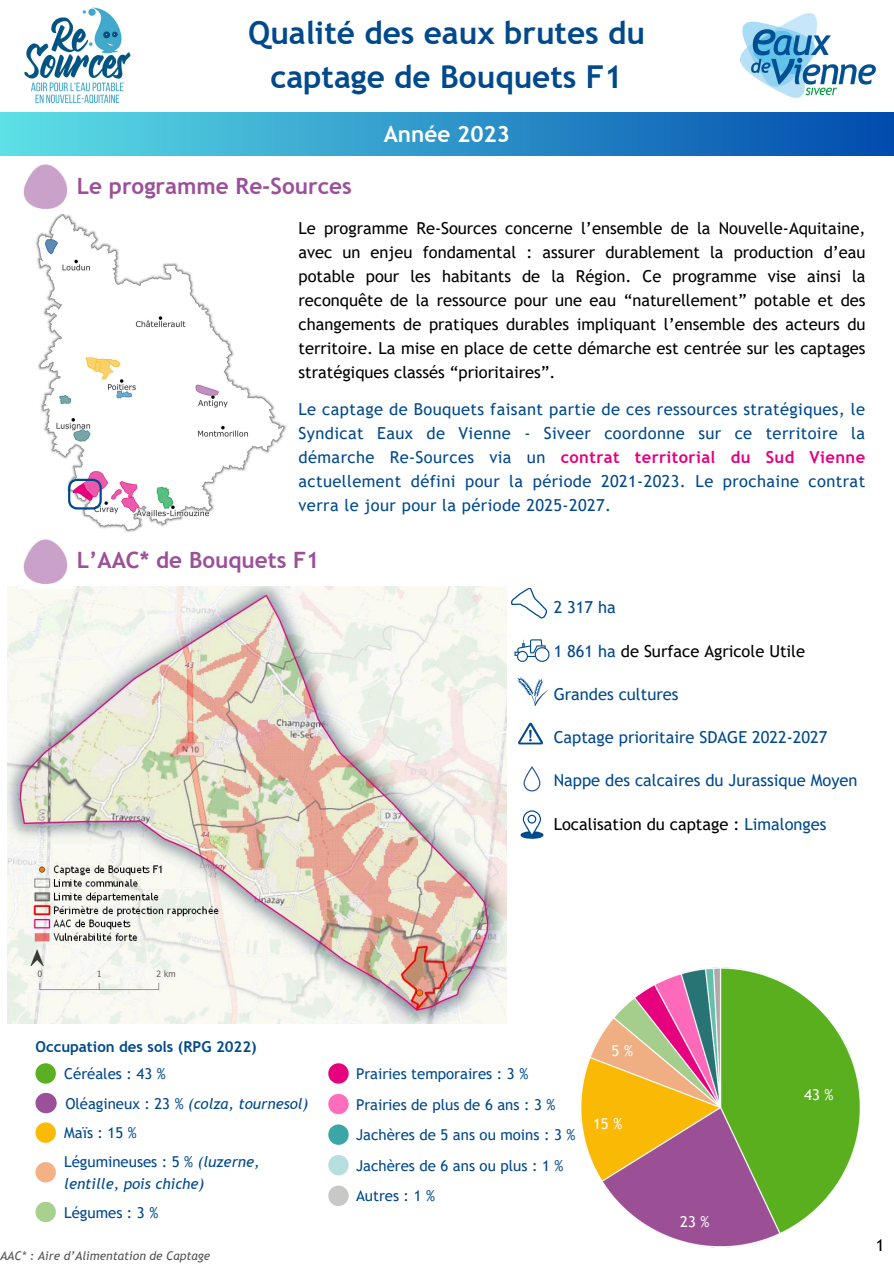
<style>
.page{position:relative;width:894px;height:1264px;background:#fff}
.page>*{position:absolute;margin:0;border:0;box-sizing:border-box;transform-origin:0 0}
.t1{font:700 31.5px/43.8px "Trebuchet MS";color:#00498c;text-align:center}
.t2{font:700 22.5px "Trebuchet MS";color:#9b509a}
.t3{font:700 22.5px "Trebuchet MS";color:#fff}
.t4{font:16.5px/24px "Trebuchet MS";color:#000;text-align:justify}
.t5{font:16.5px/24px "Trebuchet MS";color:#00498c;text-align:justify}
.t6{font:15px "Trebuchet MS";color:#00498c}
.t7{font:italic 15px/22.5px "Trebuchet MS";color:#00498c}
.t8{font:700 15px "Trebuchet MS";color:#00498c}
.t9{font:15px "Trebuchet MS";color:#fff}
.t10{font:italic 12px "Trebuchet MS";color:#545454}
.s1{font-weight:700;color:#e6007e}
.s2{color:#00498c}
.s3{font-style:normal}
</style>
<div class="page">
<div style="left:0;top:113px;width:893px;height:42px;background:linear-gradient(to right,#5de0e6,#014bad)"></div>
<img style="left:35px;top:214px;width:252px;height:318px">
<img style="left:23px;top:164px;width:45px;height:45px">
<img style="left:740px;top:13px;width:135px;height:85px">
<img style="left:24px;top:7px;width:107px;height:97px">
<svg style="left:68px;top:479px;width:34px;height:30px"></svg>
<img style="left:7px;top:586px;width:499px;height:437px">
<img style="left:511px;top:588px;width:36px;height:31px">
<svg style="left:514px;top:639px;width:35px;height:23px"></svg>
<svg style="left:518px;top:722px;width:25px;height:22px"></svg>
<svg style="left:520px;top:810px;width:23px;height:29px"></svg>
<img style="left:523px;top:766px;width:18px;height:26px">
<div style="left:328px;top:1185px;width:20px;height:20px;background:#c8c8c7;border-radius:50%"></div>
<div style="left:35px;top:1063px;width:21px;height:20px;background:#5ab020;border-radius:50%"></div>
<div style="left:35px;top:1092px;width:22px;height:21px;background:#9b509a;border-radius:50%"></div>
<div style="left:35px;top:1122px;width:21px;height:20px;background:#faba06;border-radius:50%"></div>
<div style="left:35px;top:1162px;width:21px;height:20px;background:#f4b183;border-radius:50%"></div>
<div style="left:328px;top:1063px;width:20px;height:20px;background:#e6007e;border-radius:50%"></div>
<div style="left:328px;top:1093px;width:20px;height:21px;background:#ff6dbd;border-radius:50%"></div>
<div style="left:328px;top:1124px;width:20px;height:20px;background:#3ba6a6;border-radius:50%"></div>
<div style="left:328px;top:1154px;width:20px;height:21px;background:#b7dfe0;border-radius:50%"></div>
<div style="left:35px;top:1201px;width:21px;height:21px;background:#a9d18e;border-radius:50%"></div>
<img style="left:580px;top:967px;width:281px;height:281px">
<svg style="left:516px;top:676px;width:32px;height:30px"></svg>
<img style="left:18px;top:539px;width:54px;height:49px">
<p class="t1" style="left:248px;top:11px;width:398px">Qualité des eaux brutes du captage de Bouquets F1</p>
<h4 class="t3" style="left:383px;top:120px;width:128px">Année 2023</h4>
<p class="t2" style="left:77px;top:172px;width:276px">Le programme Re-Sources</p>
<h4 class="t4" style="left:298px;top:216px;width:568px">Le programme Re-Sources concerne l’ensemble de la Nouvelle-Aquitaine, avec un enjeu fondamental : assurer durablement la production d’eau potable pour les habitants de la Région. Ce programme vise ainsi la reconquête de la ressource pour une eau “naturellement” potable et des changements de pratiques durables impliquant l’ensemble des acteurs du territoire. La mise en place de cette démarche est centrée sur les captages stratégiques classés “prioritaires”.</h4>
<p class="t5" style="left:298px;top:397px;width:568px">Le captage de Bouquets faisant partie de ces ressources stratégiques, le Syndicat Eaux de Vienne - Siveer coordonne sur ce territoire la démarche Re-Sources via un <span class="s1">contrat territorial du Sud Vienne </span>actuellement défini pour la période 2021-2023. Le prochaine contrat verra le jour pour la période 2025-2027.</p>
<h4 class="t2" style="left:77px;top:547px;width:244px">L’AAC* de Bouquets F1</h4>
<h4 class="t5" style="left:553px;top:595px;width:64px">2 317 ha</h4>
<h4 class="t4" style="left:553px;top:638px;width:253px"><span class="s2">1 861 ha</span> de Surface Agricole Utile</h4>
<h4 class="t5" style="left:553px;top:682px;width:126px">Grandes cultures</h4>
<h4 class="t5" style="left:553px;top:725px;width:275px">Captage prioritaire SDAGE 2022-2027</h4>
<h4 class="t5" style="left:553px;top:768px;width:305px">Nappe des calcaires du Jurassique Moyen</h4>
<h3 class="t4" style="left:553px;top:811px;width:274px">Localisation du captage : <span class="s2">Limalonges</span></h3>
<h4 class="t8" style="left:35px;top:1037px;width:223px">Occupation des sols (RPG 2022)</h4>
<h4 class="t6" style="left:64px;top:1065px;width:103px">Céréales : 43 %</h4>
<p class="t7" style="left:65px;top:1092px;width:244px"><span class="s3">Oléagineux : 23 %</span> (colza, tournesol)</p>
<h2 class="t6" style="left:64px;top:1124px;width:74px">Maïs : 15 %</h2>
<p class="t7" style="left:64px;top:1149px;width:197px"><span class="s3">Légumineuses : 5 %</span> (luzerne, lentille, pois chiche)</p>
<p class="t6" style="left:64px;top:1203px;width:96px">Légumes : 3 %</p>
<p class="t10" style="left:0;top:1248px;width:212px">AAC* : Aire d’Alimentation de Captage</p>
<p class="t6" style="left:356px;top:1065px;width:174px">Prairies temporaires : 3 %</p>
<h4 class="t6" style="left:356px;top:1095px;width:201px">Prairies de plus de 6 ans : 3 %</h4>
<p class="t6" style="left:356px;top:1126px;width:221px">Jachères de 5 ans ou moins : 3 %</p>
<h4 class="t6" style="left:356px;top:1156px;width:209px">Jachères de 6 ans ou plus : 1 %</h4>
<h4 class="t6" style="left:356px;top:1187px;width:80px">Autres : 1 %</h4>
<h4 class="t9" style="left:611px;top:1041px;width:23px">5 %</h4>
<h4 class="t9" style="left:593px;top:1114px;width:31px">15 %</h4>
<h4 class="t9" style="left:680px;top:1212px;width:31px">23 %</h4>
<h4 class="t9" style="left:804px;top:1085px;width:31px">43 %</h4>
<h4 class="t4" style="left:875px;top:1232px;width:10px">1</h4>
</div>
